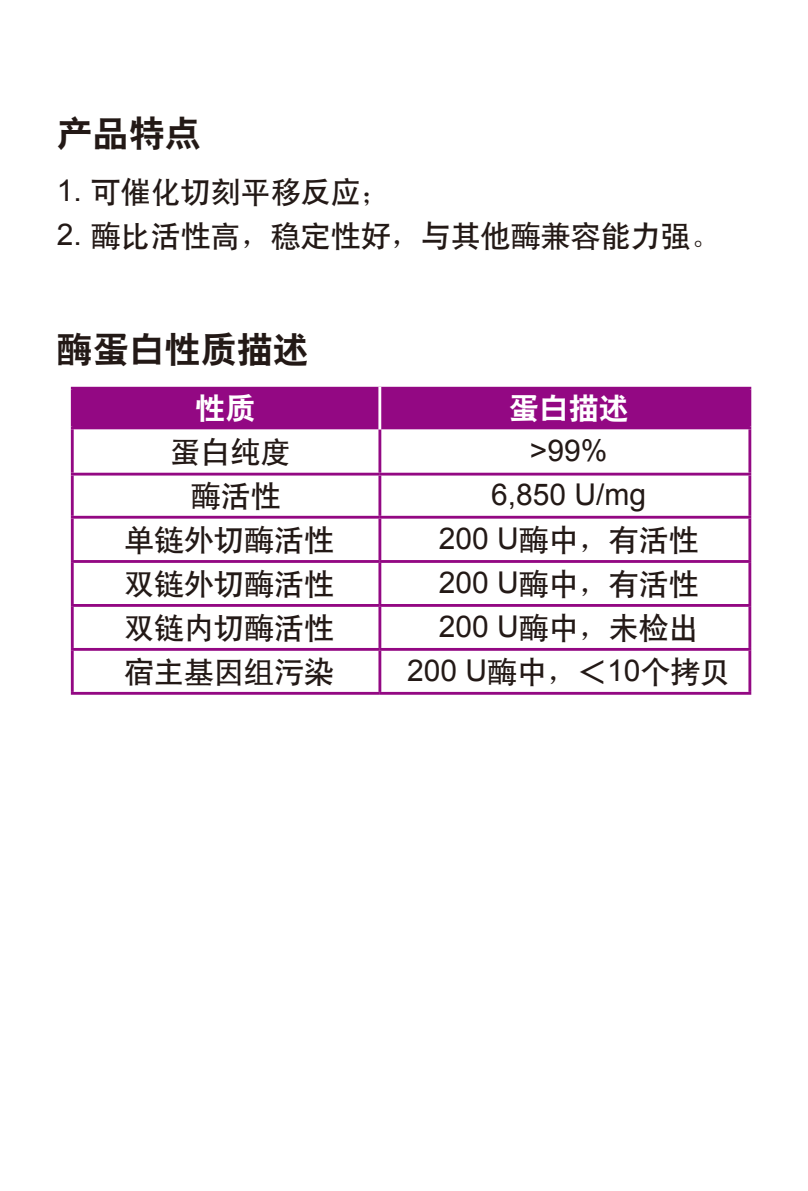
<style>
.page{position:relative;width:808px;height:1191px;background:#fff}
.page>*{position:absolute;margin:0;border:0;box-sizing:border-box;transform-origin:0 0}
.t1{font:36px "H Yb 2 gj";color:#231916}
.t2{font:30px "H Yb 1 gj";color:#231916}
.t3{font:30px "Arial";color:#231916}
.t4{font:30px "H Yb 2 gj";color:#fff}
.s1{font-family:"Arial"}
.s2{font-family:"Sim Sun"}
.s3{font-family:"H Yb 1 gj"}
</style>
<div class="page">
<div style="left:74px;top:389px;width:674px;height:37px;background:#930883"></div>
<hr style="left:71px;top:387px;width:309px;height:2px;background:#930883">
<hr style="left:71px;top:389px;width:3px;height:37px;background:#930883">
<hr style="left:380px;top:387px;width:371px;height:2px;background:#930883">
<hr style="left:748px;top:389px;width:3px;height:37px;background:#930883">
<hr style="left:71px;top:426px;width:309px;height:3px;background:#930883">
<hr style="left:71px;top:429px;width:3px;height:44px;background:#930883">
<hr style="left:380px;top:426px;width:371px;height:3px;background:#930883">
<hr style="left:378px;top:429px;width:3px;height:44px;background:#930883">
<hr style="left:748px;top:429px;width:3px;height:44px;background:#930883">
<hr style="left:71px;top:473px;width:309px;height:2px;background:#930883">
<hr style="left:71px;top:475px;width:3px;height:41px;background:#930883">
<hr style="left:380px;top:473px;width:371px;height:2px;background:#930883">
<hr style="left:378px;top:475px;width:3px;height:41px;background:#930883">
<hr style="left:748px;top:475px;width:3px;height:41px;background:#930883">
<hr style="left:71px;top:516px;width:309px;height:2px;background:#930883">
<hr style="left:71px;top:518px;width:3px;height:42px;background:#930883">
<hr style="left:380px;top:516px;width:371px;height:2px;background:#930883">
<hr style="left:378px;top:518px;width:3px;height:42px;background:#930883">
<hr style="left:748px;top:518px;width:3px;height:42px;background:#930883">
<hr style="left:71px;top:560px;width:309px;height:3px;background:#930883">
<hr style="left:71px;top:563px;width:3px;height:41px;background:#930883">
<hr style="left:380px;top:560px;width:371px;height:3px;background:#930883">
<hr style="left:378px;top:563px;width:3px;height:41px;background:#930883">
<hr style="left:748px;top:563px;width:3px;height:41px;background:#930883">
<hr style="left:71px;top:604px;width:309px;height:3px;background:#930883">
<hr style="left:71px;top:607px;width:3px;height:41px;background:#930883">
<hr style="left:380px;top:604px;width:371px;height:3px;background:#930883">
<hr style="left:378px;top:607px;width:3px;height:41px;background:#930883">
<hr style="left:748px;top:607px;width:3px;height:41px;background:#930883">
<hr style="left:71px;top:648px;width:309px;height:3px;background:#930883">
<hr style="left:71px;top:651px;width:3px;height:41px;background:#930883">
<hr style="left:380px;top:648px;width:371px;height:3px;background:#930883">
<hr style="left:378px;top:651px;width:3px;height:41px;background:#930883">
<hr style="left:748px;top:651px;width:3px;height:41px;background:#930883">
<hr style="left:71px;top:692px;width:309px;height:2px;background:#930883">
<hr style="left:380px;top:692px;width:371px;height:2px;background:#930883">
<hr style="left:378px;top:387px;width:3px;height:42px;background:#fff">
<p class="t1" style="left:57px;top:115px;width:145px">产品特点</p>
<p class="t2" style="left:57px;top:177px;width:336px"><span class="s1">1.</span> 可催化切刻平移反应<span class="s2">；</span></p>
<p class="t2" style="left:57px;top:221px;width:666px"><span class="s1">2.</span> 酶比活性高<span class="s2">，</span>稳定性好<span class="s2">，</span>与其他酶兼容能力强<span class="s2">。</span></p>
<p class="t1" style="left:57px;top:331px;width:254px">酶蛋白性质描述</p>
<p class="t4" style="left:195px;top:393px;width:61px">性质</p>
<p class="t4" style="left:509px;top:393px;width:122px">蛋白描述</p>
<p class="t2" style="left:170px;top:437px;width:121px">蛋白纯度</p>
<p class="t3" style="left:530px;top:431px;width:79px">&gt;99%</p>
<p class="t2" style="left:191px;top:481px;width:91px">酶活性</p>
<p class="t3" style="left:491px;top:475px;width:157px">6,850 U/mg</p>
<p class="t2" style="left:124px;top:525px;width:211px">单链外切酶活性</p>
<p class="t2" style="left:439px;top:525px;width:262px"><span class="s1">200 U</span>酶中<span class="s2">，</span>有活性</p>
<p class="t2" style="left:124px;top:569px;width:211px">双链外切酶活性</p>
<p class="t2" style="left:439px;top:569px;width:262px"><span class="s1">200 U</span>酶中<span class="s2">，</span>有活性</p>
<p class="t2" style="left:124px;top:613px;width:211px">双链内切酶活性</p>
<p class="t2" style="left:439px;top:613px;width:262px"><span class="s1">200 U</span>酶中<span class="s2">，</span>未检出</p>
<p class="t2" style="left:124px;top:657px;width:211px">宿主基因组污染</p>
<p class="t3" style="left:407px;top:651px;width:325px">200 U<span class="s3">酶中</span><span class="s2">，</span><span class="s3">＜</span>10<span class="s3">个拷贝</span></p>
</div>
